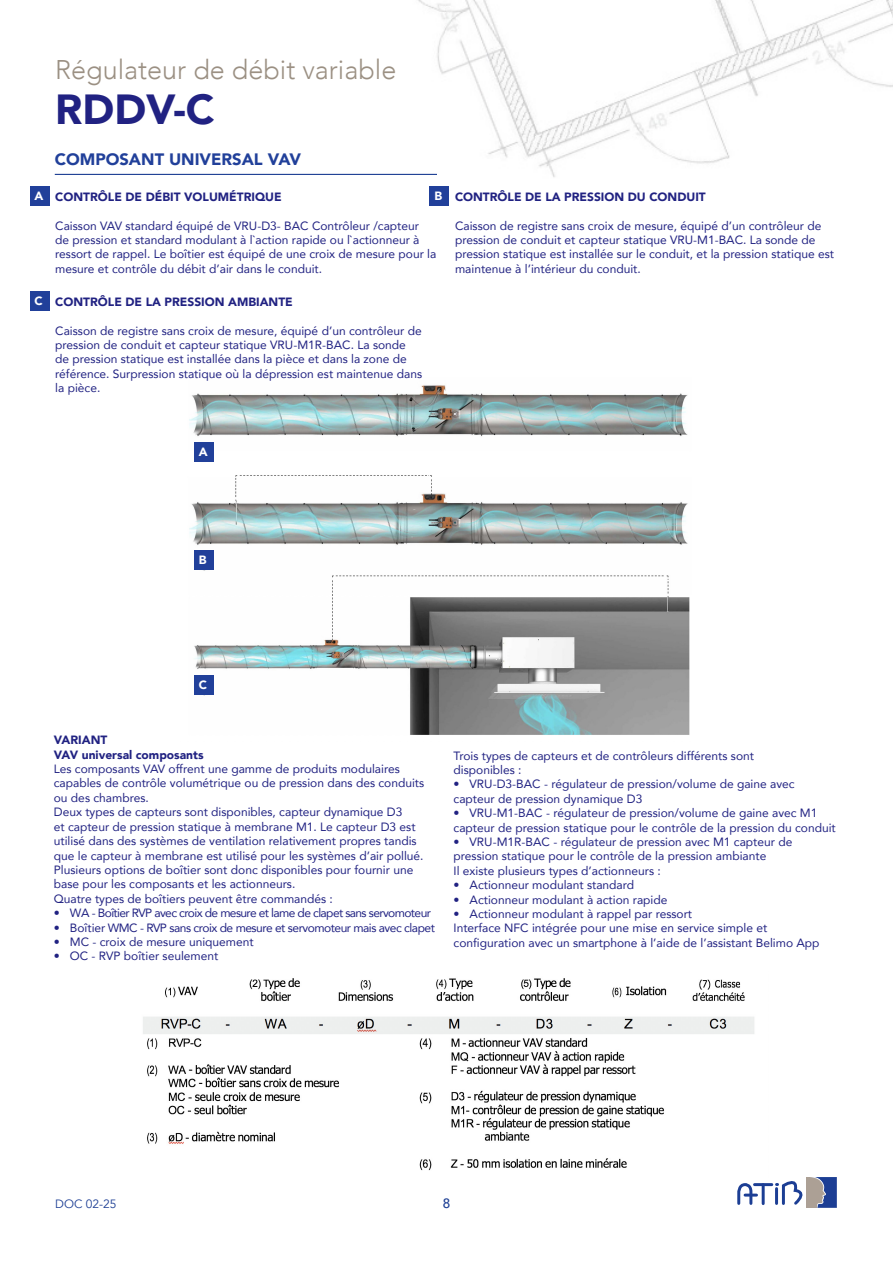
<style>
.page{position:relative;width:893px;height:1263px;background:#fff}
.page>*{position:absolute;margin:0;border:0;box-sizing:border-box;transform-origin:0 0}
.t1{font:900 42px "Avenir";color:#212282}
.t2{font:300 27px "Avenir";color:#9b9083}
.t3{font:900 16.5px "Avenir";color:#21409a}
.t4{font:500 13.5px "Avenir";color:#1c3e94}
.t5{font:12px/14.4px "Avenir";color:#212282}
.t6{font:900 12px/14.4px "Avenir";color:#212282}
.t7{font:12px "Avenir";letter-spacing:-.05em;color:#212282}
.t8{font:12px "Avenir";letter-spacing:-.04em;color:#212282}
.t9{font:12px "Avenir";color:#1c3e94}
.t10{font:900 12px "Avenir";color:#fff}
</style>
<div class="page">
<img style="left:404px;top:0;width:489px;height:177px">
<svg style="left:737px;top:1184px;width:19px;height:21px"></svg>
<hr style="left:762px;top:1185px;width:3px;height:18px;background:#1c3e94">
<hr style="left:754px;top:1183px;width:18px;height:3px;background:#1c3e94">
<hr style="left:775px;top:1188px;width:3px;height:15px;background:#1c3e94">
<svg style="left:776px;top:1177px;width:61px;height:31px"></svg>
<img style="left:189px;top:385px;width:501px;height:350px">
<hr style="left:55px;top:174px;width:382px;height:1px;background:#1c3e94">
<div style="left:194px;top:442px;width:20px;height:20px;background:#21409a"></div>
<div style="left:30px;top:186px;width:20px;height:19px;background:#21409a"></div>
<div style="left:30px;top:291px;width:20px;height:19px;background:#21409a"></div>
<div style="left:429px;top:186px;width:20px;height:19px;background:#21409a"></div>
<div style="left:194px;top:550px;width:20px;height:20px;background:#21409a"></div>
<div style="left:194px;top:675px;width:20px;height:19px;background:#21409a"></div>
<img style="left:143px;top:978px;width:611px;height:193px">
<p class="t10" style="left:35px;top:185px;width:10px">A</p>
<p class="t10" style="left:35px;top:290px;width:10px">C</p>
<h2 class="t2" style="left:55px;top:54px;width:343px">Régulateur de débit variable</h2>
<h1 class="t1" style="left:55px;top:73px;width:161px">RDDV-C</h1>
<h3 class="t3" style="left:55px;top:145px;width:150px">COMPOSANT UNIVER</h3>
<h3 class="t3" style="left:232px;top:145px;width:70px">SAL VAV</h3>
<p class="t6" style="left:55px;top:189px;width:226px">CONTRÔLE DE DÉBIT VOLUMÉTRIQUE</p>
<p class="t5" style="left:55px;top:218px;width:383px">Caisson VAV standard équipé de VRU-D3- BAC Contrôleur /capteur<br>de pression et standard modulant à l`action rapide ou l`actionneur à ressort de rappel. Le boîtier est équipé de une croix de mesure pour la mesure et contrôle du débit d’air dans le conduit.</p>
<p class="t6" style="left:55px;top:294px;width:237px">CONTRÔLE DE LA PRESSION AMBIANTE</p>
<p class="t5" style="left:55px;top:323px;width:368px">Caisson de registre sans croix de mesure, équipé d’un contrôleur de pression de conduit et capteur statique VRU-M1R-BAC. La sonde de pression statique est installée dans la pièce et dans la zone de référence. Surpression statique où la dépression est maintenue dans la pièce.</p>
<p class="t10" style="left:434px;top:185px;width:9px">B</p>
<p class="t6" style="left:455px;top:189px;width:252px">CONTRÔLE DE LA PRESSION DU CONDUIT</p>
<p class="t5" style="left:455px;top:218px;width:381px">Caisson de registre sans croix de mesure, équipé d’un contrôleur de pression de conduit et capteur statique VRU-M1-BAC. La sonde de pression statique est installée sur le conduit, et la pression statique est maintenue à l’intérieur du conduit.</p>
<p class="t10" style="left:199px;top:442px;width:10px">A</p>
<p class="t10" style="left:199px;top:550px;width:9px">B</p>
<p class="t10" style="left:199px;top:674px;width:10px">C</p>
<p class="t6" style="left:54px;top:733px;width:151px">VARIANT<br>VAV universal composants</p>
<p class="t5" style="left:54px;top:761px;width:372px">Les composants VAV offrent une gamme de produits modulaires capables de contrôle volumétrique ou de pression dans des conduits ou des chambres.<br>Deux types de capteurs sont disponibles, capteur dynamique D3<br>et capteur de pression statique à membrane M1. Le capteur D3 est utilisé dans des systèmes de ventilation relativement propres tandis que le capteur à membrane est utilisé pour les systèmes d’air pollué.<br>Plusieurs options de boîtier sont donc disponibles pour fournir une base pour les composants et les actionneurs.<br>Quatre types de boîtiers peuvent être commandés :</p>
<p class="t7" style="left:54px;top:903px;width:379px">• WA - Boîtier RVP avec croix de mesure et lame de clapet sans servomoteur</p>
<p class="t8" style="left:54px;top:918px;width:383px">• Boîtier WMC - RVP sans croix de mesure et servomoteur mais avec clapet</p>
<p class="t5" style="left:54px;top:934px;width:201px">• MC - croix de mesure uniquement</p>
<p class="t5" style="left:54px;top:948px;width:166px">• OC - RVP boîtier seulement</p>
<p class="t5" style="left:454px;top:748px;width:302px">Trois types de capteurs et de contrôleurs différents sont disponibles :</p>
<p class="t5" style="left:454px;top:777px;width:343px">• VRU-D3-BAC - régulateur de pression/volume de gaine avec capteur de pression dynamique D3</p>
<p class="t5" style="left:454px;top:805px;width:384px">• VRU-M1-BAC - régulateur de pression/volume de gaine avec M1 capteur de pression statique pour le contrôle de la pression du conduit</p>
<p class="t5" style="left:454px;top:834px;width:340px">• VRU-M1R-BAC - régulateur de pression avec M1 capteur de pression statique pour le contrôle de la pression ambiante<br>Il existe plusieurs types d’actionneurs :</p>
<p class="t5" style="left:454px;top:877px;width:182px">• Actionneur modulant standard</p>
<p class="t5" style="left:454px;top:892px;width:215px">• Actionneur modulant à action rapide</p>
<p class="t5" style="left:454px;top:906px;width:367px">• Actionneur modulant à rappel par ressort<br>Interface NFC intégrée pour une mise en service simple et configuration avec un smartphone à l’aide de l’assistant Belimo App</p>
<p class="t9" style="left:55px;top:1196px;width:63px">DOC 02-25</p>
<p class="t4" style="left:443px;top:1191px;width:9px">8</p>
</div>
